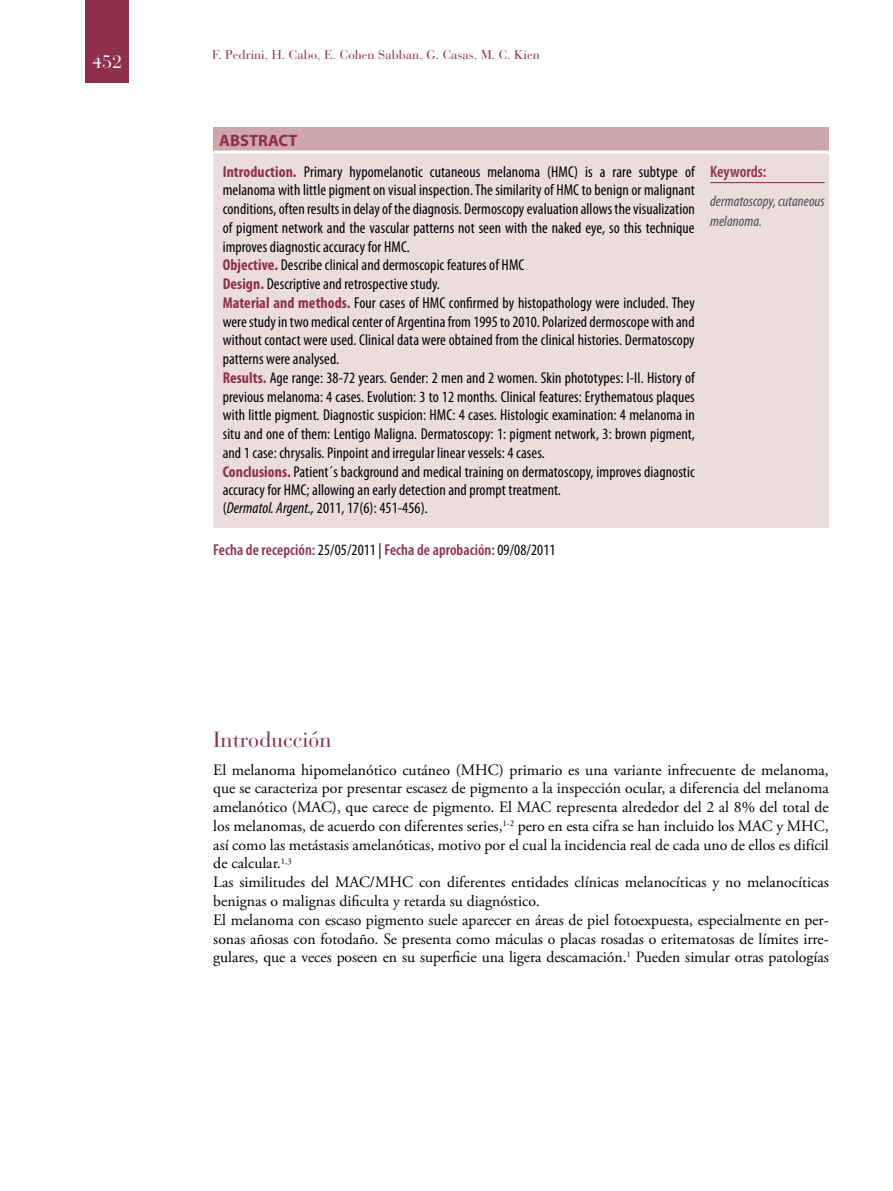
<style>
.page{position:relative;width:893px;height:1191px;background:#fff}
.page>*{position:absolute;margin:0;border:0;box-sizing:border-box;transform-origin:0 0}
.t1{font:21.75px "Bauer Bodoni";color:#8e2f4c}
.t2{font:18px "Bauer Bodoni";color:#fff}
.t3{font:600 condensed 16.5px "Myriad Pro";letter-spacing:-.005em;color:#8e2f4c}
.t4{font:700 16.5px "Myriad Pro";color:#8e2f4c}
.t5{font:condensed 15.75px/18.8px "Myriad Pro";letter-spacing:.005em;color:#000}
.t6{font:15.75px/18.8px "Adobe Garamond Pro";color:#000}
.t7{font:600 condensed 15.75px "Myriad Pro";letter-spacing:.005em;color:#8e2f4c}
.t8{font:italic condensed 15px/19.5px "Myriad Pro";letter-spacing:.005em;color:#4b4b4d}
.t9{font:12.75px "Bauer Bodoni";color:#8e2f4c}
.s1{font-weight:700;color:#8e2f4c}
.s2{font-style:italic}
.s3{font-weight:400;color:#000}
</style>
<div class="page">
<div style="left:85px;top:0;width:44px;height:82px;background:#8e2f4c"></div>
<div style="left:213px;top:128px;width:616px;height:24px;background:#cda7ac"></div>
<div style="left:213px;top:153px;width:616px;height:375px;background:#ebddde"></div>
<hr style="left:213px;top:150px;width:488px;height:3px;background:#fff">
<hr style="left:701px;top:150px;width:128px;height:3px;background:#fff">
<hr style="left:710px;top:182px;width:115px;height:1px;background:#8e2f4c">
<p class="t2" style="left:92px;top:51px;width:32px">452</p>
<p class="t9" style="left:212px;top:47px;width:329px">F. Pedrini, H. Cabo, E. Cohen Sabban, G. Casas, M. C. Kien</p>
<p class="t4" style="left:219px;top:130px;width:80px">ABSTRACT</p>
<p class="t5" style="left:223px;top:162px;width:474px"><span class="s1">Introduction.</span> Primary hypomelanotic cutaneous melanoma (HMC) is a rare subtype of melanoma with little pigment on visual inspection. The similarity of HMC to benign or malignant conditions, often results in delay of the diagnosis. Dermoscopy evaluation allows the visualization of pigment network and the vascular patterns not seen with the naked eye, so this technique improves diagnostic accuracy for HMC.<br><span class="s1">Objective.</span> Describe clinical and dermoscopic features of HMC<br><span class="s1">Design.</span> Descriptive and retrospective study.<br><span class="s1">Material and methods.</span> Four cases of HMC confirmed by histopathology were included. They were study in two medical center of Argentina from 1995 to 2010. Polarized dermoscope with and without contact were used. Clinical data were obtained from the clinical histories. Dermatoscopy patterns were analysed.<br><span class="s1">Results.</span> Age range: 38-72 years. Gender: 2 men and 2 women. Skin phototypes: I-II. History of previous melanoma: 4 cases. Evolution: 3 to 12 months. Clinical features: Erythematous plaques with little pigment. Diagnostic suspicion: HMC: 4 cases. Histologic examination: 4 melanoma in situ and one of them: Lentigo Maligna. Dermatoscopy: 1: pigment network, 3: brown pigment, and 1 case: chrysalis. Pinpoint and irregular linear vessels: 4 cases.<br><span class="s1">Conclusions.</span> Patient´s background and medical training on dermatoscopy, improves diagnostic accuracy for HMC; allowing an early detection and prompt treatment.</p>
<p class="t5" style="left:223px;top:498px;width:207px">(<span class="s2">Dermatol. Argent.,</span> 2011, 17(6): 451-456).</p>
<p class="t7" style="left:213px;top:539px;width:344px">Fecha de recepción: <span class="s3">25/05/2011 |</span> Fecha de aprobación: <span class="s3">09/08/2011</span></p>
<p class="t3" style="left:710px;top:161px;width:58px">Keywords:</p>
<p class="t8" style="left:710px;top:191px;width:116px">dermatoscopy, cutaneous melanoma.</p>
<h1 class="t1" style="left:213px;top:726px;width:120px">Introducción</h1>
<p class="t6" style="left:213px;top:761px;width:617px">El melanoma hipomelanótico cutáneo (MHC) primario es una variante infrecuente de melanoma, que se caracteriza por presentar escasez de pigmento a la inspección ocular, a diferencia del melanoma amelanótico (MAC), que carece de pigmento. El MAC representa alrededor del 2 al 8% del total de los melanomas, de acuerdo con diferentes series,<sup>1-2</sup> pero en esta cifra se han incluido los MAC y MHC, así como las metástasis amelanóticas, motivo por el cual la incidencia real de cada uno de ellos es difícil de calcular.<sup>1,3<br></sup>Las similitudes del MAC/MHC con diferentes entidades clínicas melanocíticas y no melanocíticas benignas o malignas dificulta y retarda su diagnóstico.<br>El melanoma con escaso pigmento suele aparecer en áreas de piel fotoexpuesta, especialmente en per&shy;sonas añosas con fotodaño. Se presenta como máculas o placas rosadas o eritematosas de límites irre&shy;gulares, que a veces poseen en su superficie una ligera descamación.<sup>1</sup> Pueden simular otras patologías</p>
</div>
